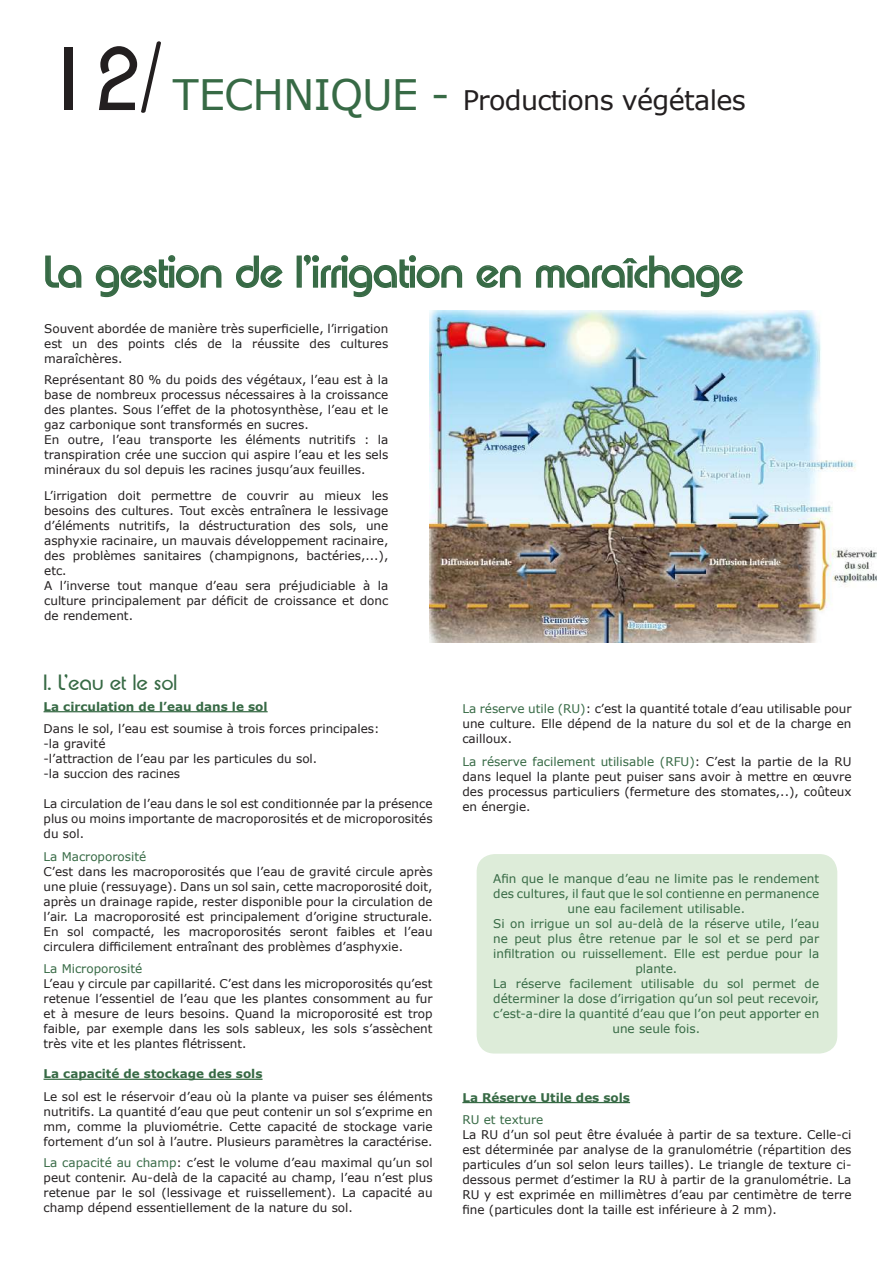
<style>
.page{position:relative;width:893px;height:1263px;background:#fff}
.page>*{position:absolute;margin:0;border:0;box-sizing:border-box;transform-origin:0 0}
.t1{font:45px "Xpressive";letter-spacing:.01em;color:#376a45}
.t2{font:27px "Verdana";letter-spacing:-.025em;color:#231f20}
.t3{font:22.5px "Xpressive";letter-spacing:.01em;color:#376a45}
.t4{font:12px/15px "Verdana";color:#231f20;text-align:justify}
.t5{font:12px/15px "Verdana";color:#376a45;text-align:center}
.t6{font:700 12px "Verdana";color:#376a45}
.s1{font-family:"Xpressive";font-size:91.5px}
.s2{font-family:"Street";font-weight:100;font-size:91.5px}
.s3{font-size:42px;color:#376a45}
.s4{color:#376a45}
</style>
<div class="page">
<hr style="left:44px;top:711px;width:224px;height:1px;background:#376a45">
<hr style="left:44px;top:1079px;width:219px;height:1px;background:#376a45">
<hr style="left:462px;top:1102px;width:168px;height:1px;background:#376a45">
<svg style="left:45px;top:255px;width:37px;height:33px"></svg>
<svg style="left:95px;top:255px;width:127px;height:43px"></svg>
<svg style="left:236px;top:255px;width:47px;height:33px"></svg>
<div style="left:297px;top:255px;width:5px;height:33px;border:2px solid #376a45"></div>
<svg style="left:303px;top:254px;width:160px;height:44px"></svg>
<svg style="left:476px;top:265px;width:45px;height:23px"></svg>
<svg style="left:536px;top:255px;width:207px;height:43px"></svg>
<img style="left:429px;top:310px;width:448px;height:333px">
<div style="left:477px;top:854px;width:360px;height:199px;background:#ddecd9;border-radius:18px"></div>
<h2 class="t2" style="left:44px;top:82px;width:704px"><span class="s1">12</span><span class="s2">/</span> <span class="s3">TECHNIQUE -</span> Productions végétales</h2>
<h1 class="t1" style="left:44px;top:247px;width:700px">La gestion de l’irrigation en maraîchage</h1>
<p class="t4" style="left:44px;top:321px;width:346px">Souvent abordée de manière très superficielle, l’irrigation est un des points clés de la réussite des cultures maraîchères.</p>
<p class="t4" style="left:44px;top:372px;width:346px;text-align:left">Représentant 80 % du poids des végétaux, l’eau est à la base de nombreux processus nécessaires à la croissance des plantes. Sous l’effet de la photosynthèse, l’eau et le gaz carbonique sont transformés en sucres.<br>En outre, l’eau transporte les éléments nutritifs : la transpiration crée une succion qui aspire l’eau et les sels minéraux du sol depuis les racines jusqu’aux feuilles.</p>
<p class="t4" style="left:44px;top:488px;width:346px;text-align:left">L’irrigation doit permettre de couvrir au mieux les besoins des cultures. Tout excès entraînera le lessivage d’éléments nutritifs, la déstructuration des sols, une asphyxie racinaire, un mauvais développement racinaire, des problèmes sanitaires (champignons, bactéries,...), etc.<br>A l’inverse tout manque d’eau sera préjudiciable à la culture principalement par déficit de croissance et donc de rendement.</p>
<h3 class="t3" style="left:44px;top:670px;width:135px">I. L’eau et le sol</h3>
<p class="t6" style="left:44px;top:698px;width:226px">La circulation de l’eau dans le sol</p>
<p class="t4" style="left:44px;top:721px;width:338px;text-align:left">Dans le sol, l’eau est soumise à trois forces principales: -la gravité<br>-l’attraction de l’eau par les particules du sol.<br>-la succion des racines</p>
<p class="t4" style="left:44px;top:796px;width:391px">La circulation de l’eau dans le sol est conditionnée par la présence plus ou moins importante de macroporosités et de microporosités du sol.</p>
<p class="t5" style="left:44px;top:849px;width:104px">La Macroporosité</p>
<p class="t4" style="left:44px;top:864px;width:391px">C’est dans les macroporosités que l’eau de gravité circule après une pluie (ressuyage). Dans un sol sain, cette macroporosité doit, après un drainage rapide, rester disponible pour la circulation de l’air. La macroporosité est principalement d’origine structurale.<br>En sol compacté, les macroporosités seront faibles et l’eau circulera difficilement entraînant des problèmes d’asphyxie.</p>
<p class="t5" style="left:44px;top:961px;width:100px">La Microporosité</p>
<p class="t4" style="left:44px;top:976px;width:391px">L’eau y circule par capillarité. C’est dans les microporosités qu’est retenue l’essentiel de l’eau que les plantes consomment au fur et à mesure de leurs besoins. Quand la microporosité est trop faible, par exemple dans les sols sableux, les sols s’assèchent très vite et les plantes flétrissent.</p>
<p class="t6" style="left:44px;top:1065px;width:220px">La capacité de stockage des sols</p>
<p class="t4" style="left:44px;top:1089px;width:391px">Le sol est le réservoir d’eau où la plante va puiser ses éléments nutritifs. La quantité d’eau que peut contenir un sol s’exprime en mm, comme la pluviométrie. Cette capacité de stockage varie fortement d’un sol à l’autre. Plusieurs paramètres la caractérise.</p>
<p class="t4" style="left:44px;top:1155px;width:391px"><span class="s4">La capacité au champ</span>: c’est le volume d’eau maximal qu’un sol peut contenir. Au-delà de la capacité au champ, l’eau n’est plus retenue par le sol (lessivage et ruissellement). La capacité au champ dépend essentiellement de la nature du sol.</p>
<p class="t4" style="left:462px;top:701px;width:391px"><span class="s4">La réserve utile (RU)</span>: c’est la quantité totale d’eau utilisable pour une culture. Elle dépend de la nature du sol et de la charge en cailloux.</p>
<p class="t4" style="left:462px;top:754px;width:391px"><span class="s4">La réserve facilement utilisable (RFU)</span>: C’est la partie de la RU dans lequel la plante peut puiser sans avoir à mettre en œuvre des processus particuliers (fermeture des stomates,..), coûteux en énergie.</p>
<p class="t5" style="left:493px;top:871px;width:328px">Afin que le manque d’eau ne limite pas le rendement des cultures, il faut que le sol contienne en permanence une eau facilement utilisable.<br>Si on irrigue un sol au-delà de la réserve utile, l’eau ne peut plus être retenue par le sol et se perd par infiltration ou ruissellement. Elle est perdue pour la plante.<br>La réserve facilement utilisable du sol permet de déterminer la dose d’irrigation qu’un sol peut recevoir, c’est-a-dire la quantité d’eau que l’on peut apporter en une seule fois.</p>
<p class="t6" style="left:462px;top:1089px;width:169px">La Réserve Utile des sols</p>
<p class="t5" style="left:462px;top:1112px;width:83px">RU et texture</p>
<p class="t4" style="left:462px;top:1127px;width:391px">La RU d’un sol peut être évaluée à partir de sa texture. Celle-ci est déterminée par analyse de la granulométrie (répartition des particules d’un sol selon leurs tailles). Le triangle de texture ci&shy;dessous permet d’estimer la RU à partir de la granulométrie. La RU y est exprimée en millimètres d’eau par centimètre de terre fine (particules dont la taille est inférieure à 2 mm).</p>
</div>
